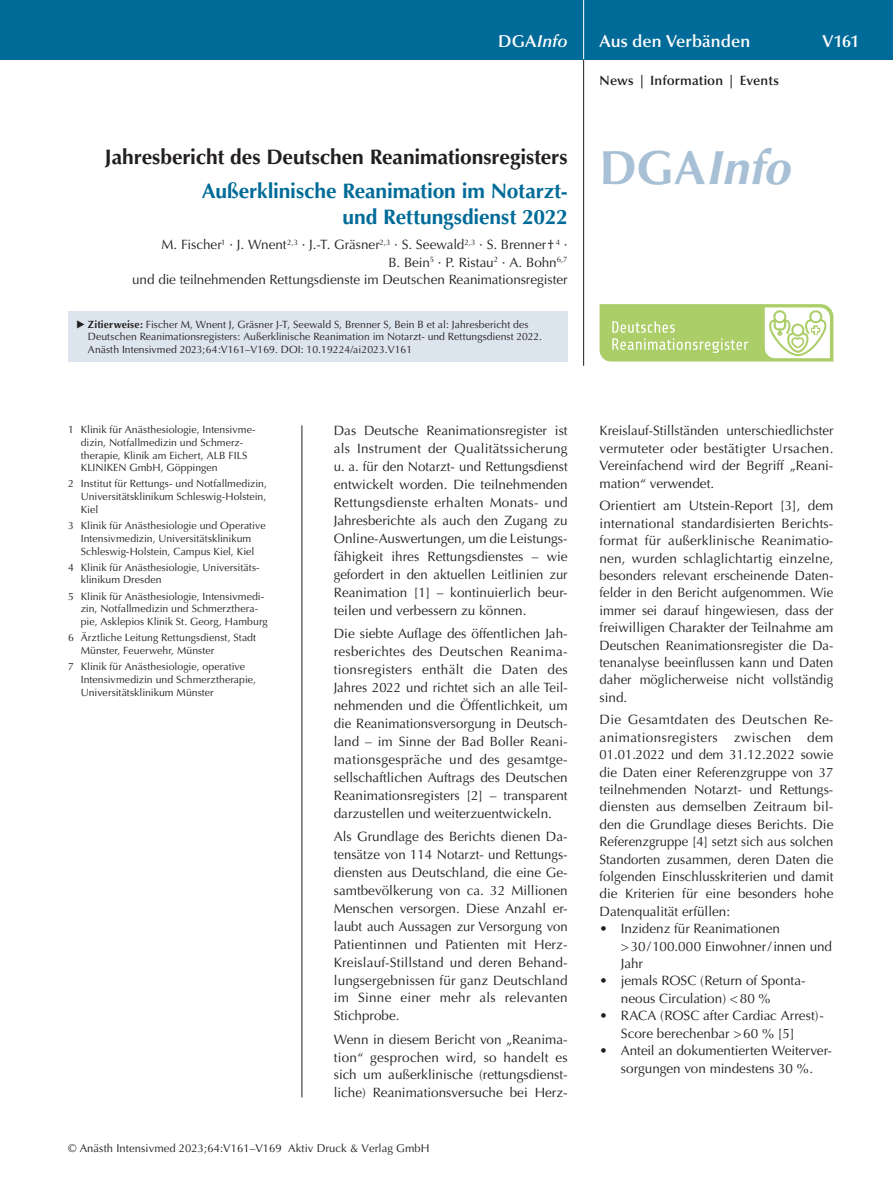
<style>
.page{position:relative;width:893px;height:1191px;background:#fff}
.page>*{position:absolute;margin:0;border:0;box-sizing:border-box;transform-origin:0 0}
.t1{font:italic 700 48px "Optima";color:#a7c0d5}
.t2{font:700 21px/25.5px "Optima";letter-spacing:-.005em;color:#006b98;text-align:right}
.t3{font:700 21px "Optima";letter-spacing:-.005em;color:#231f20}
.t4{font:600 17.25px "Optima";color:#fff}
.t5{font:italic 600 17.25px "Optima";color:#fff}
.t6{font:13.5px/18px "Optima";color:#231f20;text-align:justify}
.t7{font:600 13.5px "Optima";letter-spacing:.01em;color:#231f20}
.t8{font:11.25px "Optima";letter-spacing:.005em;color:#231f20}
.t9{font:10.5px/12.8px "Optima";letter-spacing:.005em;color:#231f20}
.s1{font-style:normal}
.s2{font-weight:700}
</style>
<div class="page">
<div style="left:0;top:0;width:893px;height:60px;background:#006b98"></div>
<hr style="left:583px;top:0;width:1px;height:60px;background:#fff">
<hr style="left:583px;top:60px;width:1px;height:306px;background:#231f20">
<hr style="left:302px;top:425px;width:1px;height:672px;background:#231f20">
<svg style="left:600px;top:304px;width:233px;height:57px"></svg>
<div style="left:68px;top:311px;width:500px;height:50px;background:#dce4ed"></div>
<p class="t5" style="left:498px;top:31px;width:71px"><span class="s1">DGA</span>Info</p>
<h2 class="t3" style="left:105px;top:145px;width:464px">Jahresbericht des Deutschen Reanimationsregisters</h2>
<h2 class="t2" style="left:202px;top:179px;width:367px">Außerklinische Reanimation im Notarzt&shy;und Rettungsdienst 2022</h2>
<p class="t6" style="left:132px;top:236px;width:437px;line-height:17.2px;text-align:right">M. Fischer<sup>1</sup> · J. Wnent<sup>2,3</sup> · J.-T. Gräsner<sup>2,3</sup> · S. Seewald<sup>2,3</sup> · S. Brenner† <sup>4</sup> ·<br>B. Bein<sup>5</sup> · P. Ristau<sup>2</sup> · A. Bohn<sup>6,7<br></sup>und die teilnehmenden Rettungsdienste im Deutschen Reanimationsregister</p>
<p class="t9" style="left:88px;top:318px;width:456px"><span class="s2">Zitierweise:</span> Fischer M, Wnent J, Gräsner J-T, Seewald S, Brenner S, Bein B et al: Jahresbericht des<br>Deutschen Reanimationsregisters: Außerklinische Reanimation im Notarzt- und Rettungsdienst 2022.<br>Anästh Intensivmed 2023;64:V161–V169. DOI: 10.19224/ai2023.V161</p>
<p class="t9" style="left:81px;top:423px;width:176px;text-indent:-13px">1 Klinik für Anästhesiologie, Intensivme&shy;dizin, Notfallmedizin und Schmerz&shy;therapie, Klinik am Eichert, ALB FILS KLINIKEN GmbH, Göppingen</p>
<p class="t9" style="left:81px;top:477px;width:188px;text-align:justify;text-indent:-13px">2 Institut für Rettungs- und Notfallmedizin, Universitätsklinikum Schleswig-Holstein, Kiel</p>
<p class="t9" style="left:68px;top:519px;width:199px;text-align:center">3 Klinik für Anästhesiologie und Operative<br>Intensivmedizin, Universitätsklinikum<br>Schleswig-Holstein, Campus Kiel, Kiel</p>
<p class="t9" style="left:81px;top:561px;width:180px;text-indent:-13px">4 Klinik für Anästhesiologie, Universitäts&shy;klinikum Dresden</p>
<p class="t9" style="left:81px;top:590px;width:189px;text-indent:-13px">5 Klinik für Anästhesiologie, Intensivmedi&shy;zin, Notfallmedizin und Schmerzthera&shy;pie, Asklepios Klinik St. Georg, Hamburg</p>
<p class="t9" style="left:81px;top:631px;width:177px;text-indent:-13px">6 Ärztliche Leitung Rettungsdienst, Stadt<br>Münster, Feuerwehr, Münster</p>
<p class="t9" style="left:81px;top:660px;width:177px;text-indent:-13px">7 Klinik für Anästhesiologie, operative<br>Intensivmedizin und Schmerztherapie,<br>Universitätsklinikum Münster</p>
<p class="t6" style="left:334px;top:422px;width:235px">Das Deutsche Reanimationsregister ist als Instrument der Qualitätssicherung u. a. für den Notarzt- und Rettungsdienst entwickelt worden. Die teilnehmenden Rettungsdienste erhalten Monats- und Jahresberichte als auch den Zugang zu Online-Auswertungen, um die Leistungs&shy;fähigkeit ihres Rettungsdienstes – wie gefordert in den aktuellen Leitlinien zur Reanimation [1] – kontinuierlich beur&shy;teilen und verbessern zu können.</p>
<p class="t6" style="left:334px;top:624px;width:235px">Die siebte Auflage des öffentlichen Jah&shy;resberichtes des Deutschen Reanima&shy;tionsregisters enthält die Daten des Jahres 2022 und richtet sich an alle Teil&shy;nehmenden und die Öffentlichkeit, um die Reanimationsversorgung in Deutsch&shy;land – im Sinne der Bad Boller Reani&shy;mationsgespräche und des gesamtge&shy;sellschaftlichen Auftrags des Deutschen Reanimationsregisters [2] – transparent darzustellen und weiterzuentwickeln.</p>
<p class="t6" style="left:334px;top:827px;width:235px">Als Grundlage des Berichts dienen Da&shy;tensätze von 114 Notarzt- und Rettungs&shy;diensten aus Deutschland, die eine Ge&shy;samtbevölkerung von ca. 32 Millionen Menschen versorgen. Diese Anzahl er&shy;laubt auch Aussagen zur Versorgung von Patientinnen und Patienten mit Herz-Kreislauf-Stillstand und deren Behand&shy;lungsergebnissen für ganz Deutschland im Sinne einer mehr als relevanten Stichprobe.</p>
<p class="t6" style="left:334px;top:1030px;width:235px">Wenn in diesem Bericht von „Reanima&shy;tion“ gesprochen wird, so handelt es sich um außerklinische (rettungsdienst&shy;liche) Reanimationsversuche bei Herz-</p>
<p class="t8" style="left:68px;top:1142px;width:363px">© Anästh Intensivmed 2023;64:V161–V169 Aktiv Druck &amp; Verlag GmbH</p>
<p class="t4" style="left:600px;top:31px;width:152px">Aus den Verbänden</p>
<p class="t4" style="left:822px;top:31px;width:38px">V161</p>
<p class="t7" style="left:600px;top:73px;width:181px">News | Information | Events</p>
<h1 class="t1" style="left:600px;top:140px;width:192px"><span class="s1">DGA</span>Info</h1>
<p class="t6" style="left:600px;top:422px;width:235px;line-height:17.5px">Kreislauf-Stillständen unterschiedlichster vermuteter oder bestätigter Ursachen.<br>Vereinfachend wird der Begriff „Reani&shy;mation“ verwendet.</p>
<p class="t6" style="left:600px;top:497px;width:235px;line-height:17.4px">Orientiert am Utstein-Report [3], dem international standardisierten Berichts&shy;format für außerklinische Reanimatio&shy;nen, wurden schlaglichtartig einzelne, besonders relevant erscheinende Daten&shy;felder in den Bericht aufgenommen. Wie immer sei darauf hingewiesen, dass der freiwilligen Charakter der Teilnahme am Deutschen Reanimationsregister die Da&shy;tenanalyse beeinflussen kann und Daten daher möglicherweise nicht vollständig sind.</p>
<p class="t6" style="left:600px;top:711px;width:235px;line-height:17.4px">Die Gesamtdaten des Deutschen Re&shy;animationsregisters zwischen dem 01.01.2022 und dem 31.12.2022 sowie die Daten einer Referenzgruppe von 37 teilnehmenden Notarzt- und Rettungs&shy;diensten aus demselben Zeitraum bil&shy;den die Grundlage dieses Berichts. Die Referenzgruppe [4] setzt sich aus solchen Standorten zusammen, deren Daten die folgenden Einschlusskriterien und damit die Kriterien für eine besonders hohe Datenqualität erfüllen:</p>
<p class="t6" style="left:621px;top:920px;width:213px;line-height:17.4px;text-align:left;text-indent:-21px">• Inzidenz für Reanimationen &gt;30/100.000 Einwohner/innen und<br>Jahr</p>
<p class="t6" style="left:621px;top:972px;width:185px;line-height:17.4px;text-indent:-21px">• jemals ROSC (Return of Sponta&shy;neous Circulation) &lt;80 %</p>
<p class="t6" style="left:621px;top:1007px;width:205px;line-height:17.4px;text-indent:-21px">• RACA (ROSC after Cardiac Arrest)-<br>Score berechenbar &gt;60 % [5]</p>
<p class="t6" style="left:600px;top:1042px;width:234px;line-height:17.4px;text-align:center">• Anteil an dokumentierten Weiterver&shy;sorgungen von mindestens 30 %.</p>
</div>
